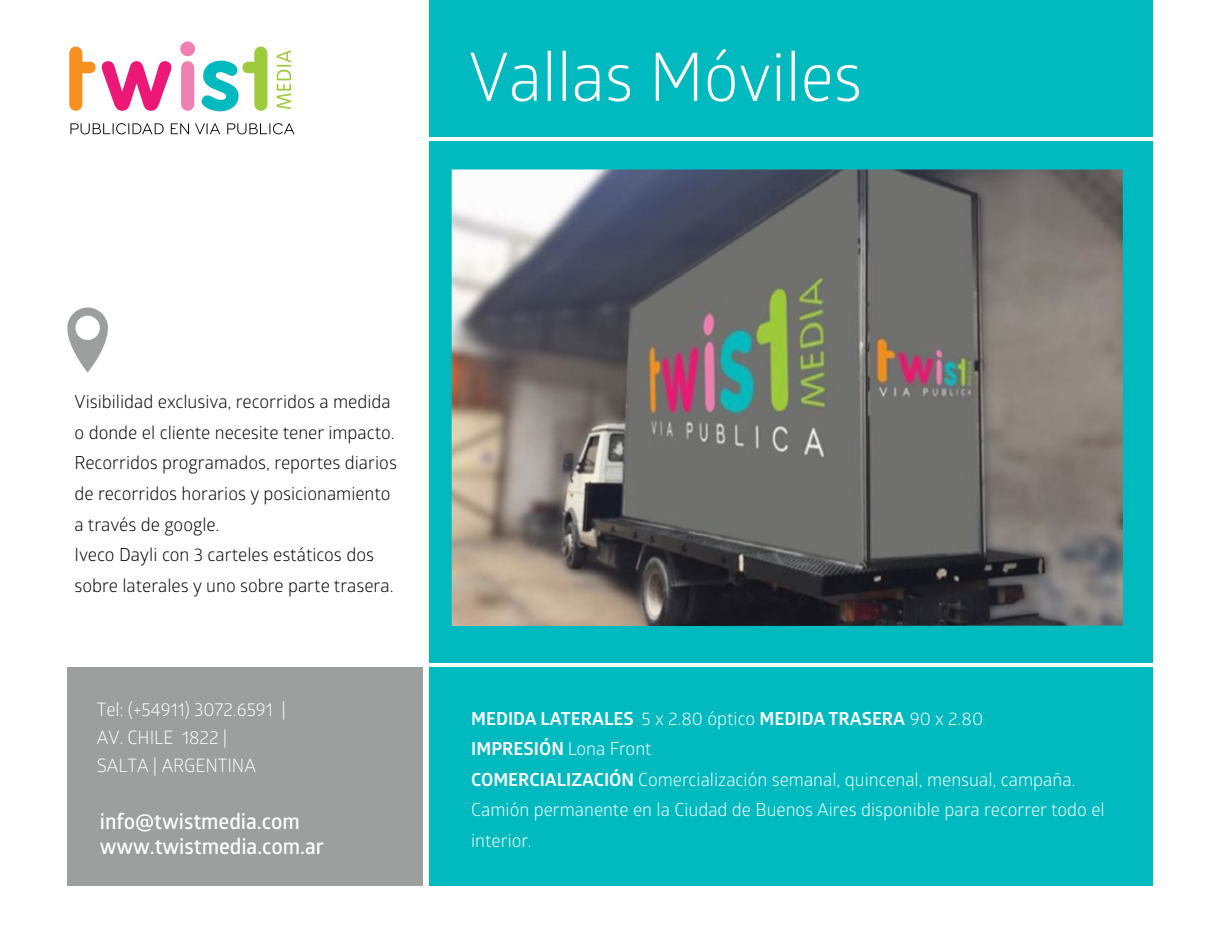
<style>
.page{position:relative;width:1217px;height:942px;background:#fff}
.page>*{position:absolute;margin:0;border:0;box-sizing:border-box;transform-origin:0 0}
.t1{font:67.05px "Glober";letter-spacing:-.005em;color:#fff}
.t2{font:600 21.6px/25.2px "Glober";letter-spacing:-.005em;color:#fff}
.t3{font:18.6px/27.6px "Glober";letter-spacing:-.005em;color:#fff}
.t4{font:18px/30.6px "Glober";color:#000}
.t5{font:18px/30.6px "Glober";color:#fff}
.s1{font-weight:700}
</style>
<div class="page">
<div style="left:429px;top:141px;width:723px;height:522px;background:#00babf"></div>
<svg style="left:70px;top:123px;width:94px;height:11px"></svg>
<svg style="left:171px;top:123px;width:18px;height:11px"></svg>
<svg style="left:195px;top:123px;width:25px;height:11px"></svg>
<svg style="left:227px;top:123px;width:67px;height:11px"></svg>
<svg style="left:277px;top:50px;width:14px;height:59px"></svg>
<svg style="left:69px;top:47px;width:27px;height:64px"></svg>
<svg style="left:102px;top:61px;width:69px;height:50px"></svg>
<svg style="left:180px;top:41px;width:15px;height:70px"></svg>
<svg style="left:201px;top:47px;width:66px;height:64px"></svg>
<div style="left:68px;top:668px;width:355px;height:218px;background:#9d9e9e"></div>
<div style="left:429px;top:0;width:723px;height:136px;background:#00babf"></div>
<div style="left:429px;top:668px;width:723px;height:218px;background:#00babf"></div>
<svg style="left:67px;top:307px;width:41px;height:66px"></svg>
<img style="left:452px;top:170px;width:671px;height:456px">
<h1 class="t1" style="left:469px;top:39px;width:395px">Vallas Móviles</h1>
<p class="t4" style="left:75px;top:387px;width:324px">Visibilidad exclusiva, recorridos a medida o donde el cliente necesite tener impacto.<br>Recorridos programados, reportes diarios de recorridos horarios y posicionamiento a través de google.<br>Iveco Dayli con 3 carteles estáticos dos sobre laterales y uno sobre parte trasera.</p>
<p class="t3" style="left:97px;top:696px;width:191px">Tel: (+54911) 3072.6591 |<br>AV. CHILE 1822 |<br>SALTA | ARGENTINA</p>
<p class="t2" style="left:100px;top:808px;width:226px">info@twistmedia.com www.twistmedia.com.ar</p>
<p class="t5" style="left:471px;top:703px;width:635px"><span class="s1">MEDIDA LATERALES</span> 5 x 2.80 óptico <span class="s1">MEDIDA TRASERA</span> 90 x 2.80<br><span class="s1">IMPRESIÓN</span> Lona Front<br><span class="s1">COMERCIALIZACIÓN</span> Comercialización semanal, quincenal, mensual, campaña.<br>Camión permanente en la Ciudad de Buenos Aires disponible para recorrer todo el interior.</p>
</div>
